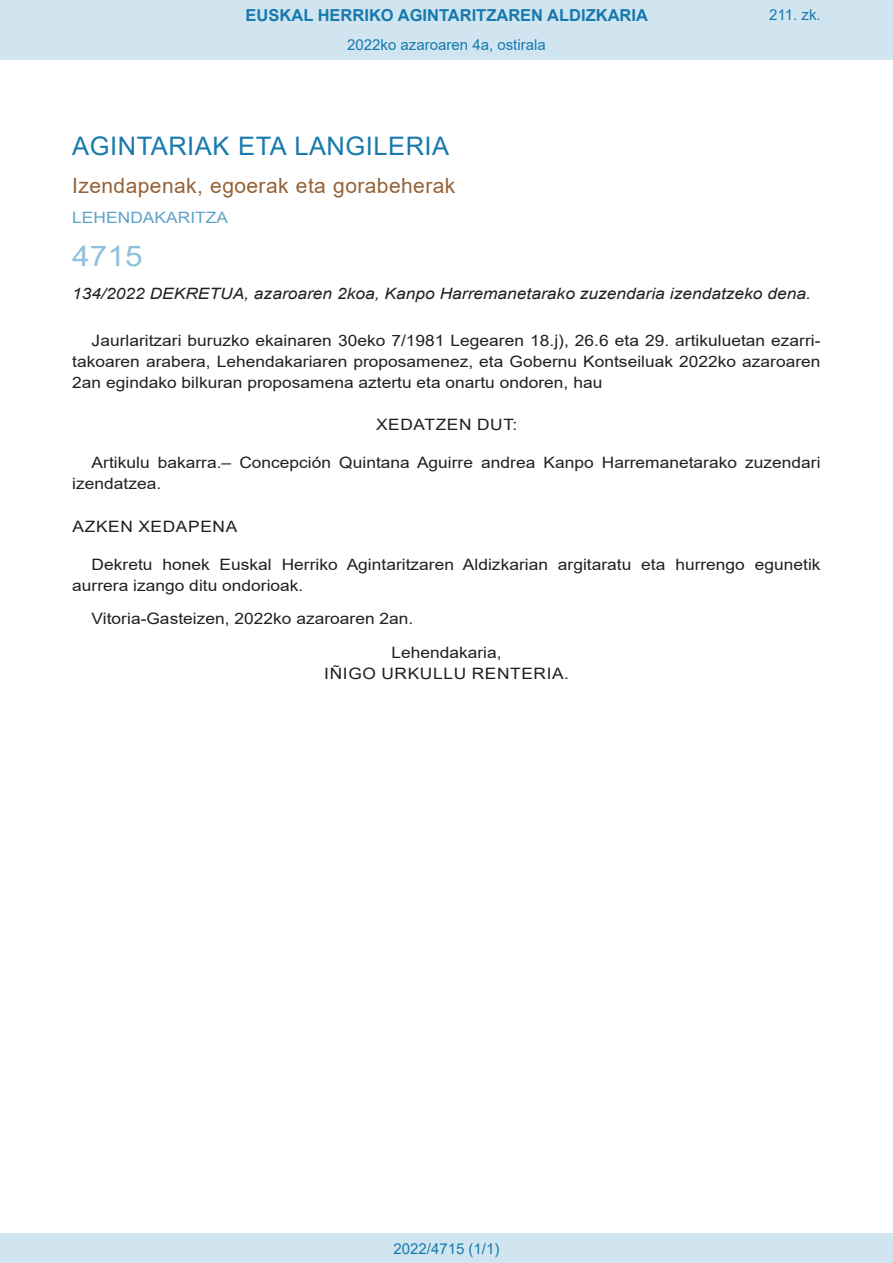
<style>
.page{position:relative;width:893px;height:1263px;background:#fff}
.page>*{position:absolute;margin:0;border:0;box-sizing:border-box;transform-origin:0 0}
.BOPVOrden{font:28.5px "Arial";color:#90c0db;scale:1.11 1}
.BOPVSeccion{font:25.5px "Arial";letter-spacing:.02em;color:#1879ad}
.BOPVSubseccion{font:21px "Arial";letter-spacing:.02em;color:#956338}
.t1{font:700 16.5px "Arial";color:#1879ad}
.BOPVDetalle{font:15.6px/21px "Arial";color:#231f20;scale:1.11 1}
.BOPVTitulo{font:italic 15.6px "Arial";color:#231f20;scale:1.11 1}
.BOPVFirmaLugFec{font:15.6px "Arial";color:#231f20;scale:1.11 1}
.BOPVNombreLehen1{font:15.6px "Arial";letter-spacing:.035em;color:#231f20;scale:1.11 1}
.BOPVOrganismo{font:15.6px "Arial";letter-spacing:.005em;color:#5ea4ca;scale:1.11 1}
.BOPVDisposicion{font:15.6px "Arial";letter-spacing:.035em;color:#231f20;scale:1.11 1}
.BOPVPuestoLehen1{font:15.6px "Arial";color:#231f20;scale:1.11 1}
.BOPVClave{font:15.6px "Arial";letter-spacing:.035em;color:#231f20;scale:1.11 1}
.Paginacion_Centro{font:15px "Arial";color:#1879ad}
</style>
<div class="page">
<div style="left:0;top:0;width:893px;height:60px;background:#d0e5f0"></div>
<div style="left:0;top:1233px;width:893px;height:30px;background:#d0e5f0"></div>
<p class="t1" style="left:246px;top:3px;width:404px">EUSKAL HERRIKO AGINTARITZAREN ALDIZKARIA</p>
<p class="Paginacion_Centro" style="left:347px;top:35px;width:200px">2022ko azaroaren 4a, ostirala</p>
<p class="Paginacion_Centro" style="left:769px;top:5px;width:53px">211. zk.</p>
<p class="BOPVSeccion" style="left:72px;top:128px;width:378px">AGINTARIAK ETA LANGILERIA</p>
<p class="BOPVSubseccion" style="left:72px;top:171px;width:385px">Izendapenak, egoerak eta gorabeherak</p>
<p class="BOPVOrganismo" style="left:72px;top:207px;width:142px">LEHENDAKARITZA</p>
<p class="BOPVOrden" style="left:72px;top:236px;width:65px">4715</p>
<p class="BOPVTitulo" style="left:72px;top:284px;width:667px">134/2022 DEKRETUA, azaroaren 2koa, Kanpo Harremanetarako zuzendaria izendatzeko dena.</p>
<p class="BOPVDetalle" style="left:72px;top:330px;width:676px;text-align:justify;text-indent:19px">Jaurlaritzari buruzko ekainaren 30eko 7/1981 Legearen 18.j), 26.6 eta 29. artikuluetan ezarri&shy;takoaren arabera, Lehendakariaren proposamenez, eta Gobernu Kontseiluak 2022ko azaroaren 2an egindako bilkuran proposamena aztertu eta onartu ondoren, hau</p>
<p class="BOPVClave" style="left:376px;top:414px;width:129px">XEDATZEN DUT:</p>
<p class="BOPVDetalle" style="left:72px;top:452px;width:676px;text-indent:19px">Artikulu bakarra.– Concepción Quintana Aguirre andrea Kanpo Harremanetarako zuzendari izendatzea.</p>
<p class="BOPVDisposicion" style="left:73px;top:515px;width:150px">AZKEN XEDAPENA</p>
<p class="BOPVDetalle" style="left:72px;top:553px;width:676px;text-indent:19px">Dekretu honek Euskal Herriko Agintaritzaren Aldizkarian argitaratu eta hurrengo egunetik aurrera izango ditu ondorioak.</p>
<p class="BOPVFirmaLugFec" style="left:92px;top:608px;width:291px">Vitoria-Gasteizen, 2022ko azaroaren 2an.</p>
<p class="BOPVPuestoLehen1" style="left:391px;top:642px;width:101px">Lehendakaria,</p>
<p class="BOPVNombreLehen1" style="left:324px;top:663px;width:222px">IÑIGO URKULLU RENTERIA.</p>
<p class="Paginacion_Centro" style="left:393px;top:1238px;width:107px">2022/4715 (1/1)</p>
</div>
